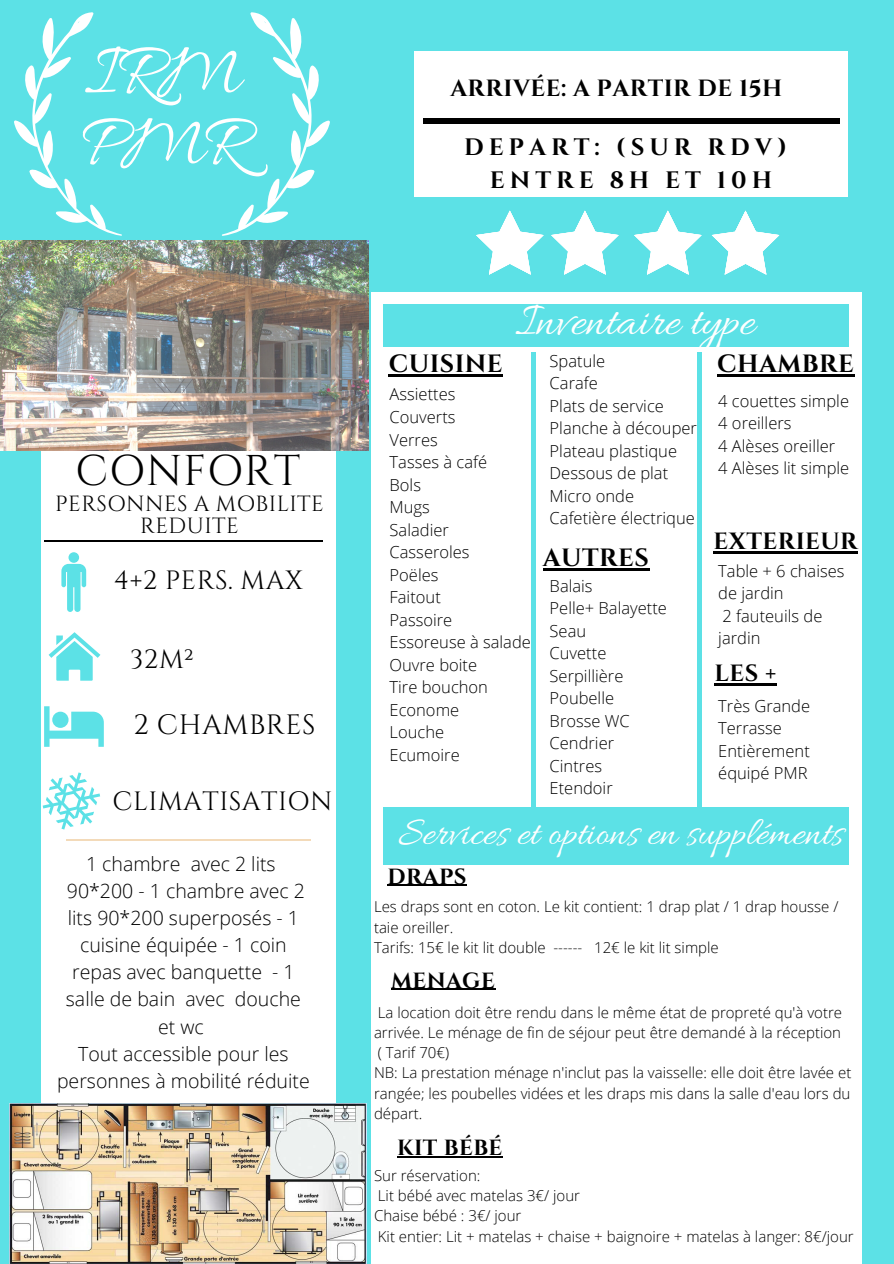
<style>
.page{position:relative;width:894px;height:1264px;background:#fff}
.page>*{position:absolute;margin:0;border:0;box-sizing:border-box;transform-origin:0 0}
.t1{font:75px "Allura";color:#fff}
.t2{font:48.15px "Allura";color:#fff}
.t3{font:42.9px "Cinzel";letter-spacing:.02em;color:#000}
.t4{font:40.65px "Allura";color:#fff}
.t5{font:27.9px "Cinzel";letter-spacing:.02em;color:#000}
.t6{font:26.4px "Cinzel";letter-spacing:.02em;color:#000}
.t7{font:700 24.9px "Cinzel";letter-spacing:.02em;color:#000}
.t8{font:700 23.7px "Cinzel";letter-spacing:.21em;color:#000}
.t9{font:700 23.4px "Cinzel";letter-spacing:.02em;color:#000}
.t10{font:21.9px/21.5px "Cinzel";letter-spacing:.02em;color:#000;text-align:center}
.t11{font:700 21.9px "Cinzel";letter-spacing:.02em;color:#000}
.t12{font:300 19.5px/27px "Open Sans";color:#000;text-align:center}
.t13{font:300 16.5px/22.5px "Open Sans";color:#000}
.t14{font:300 15px/20.2px "Open Sans";color:#000;text-align:justify}
</style>
<div class="page">
<div style="left:0;top:0;width:893px;height:1263px;background:#5ce1e6"></div>
<div style="left:371px;top:292px;width:490px;height:971px;background:#fff"></div>
<div style="left:41px;top:292px;width:294px;height:971px;background:#fff"></div>
<div style="left:414px;top:51px;width:433px;height:145px;background:#fff"></div>
<svg style="left:14px;top:12px;width:108px;height:224px"></svg>
<svg style="left:222px;top:12px;width:108px;height:224px"></svg>
<div style="left:422px;top:119px;width:417px;height:5px;background:#000"></div>
<hr style="left:45px;top:540px;width:278px;height:1px;background:#000">
<div style="left:68px;top:552px;width:11px;height:11px;background:#5ce1e6;border-radius:50%"></div>
<svg style="left:61px;top:564px;width:25px;height:48px"></svg>
<svg style="left:49px;top:632px;width:51px;height:48px"></svg>
<svg style="left:44px;top:706px;width:60px;height:40px"></svg>
<svg style="left:43px;top:772px;width:57px;height:57px"></svg>
<hr style="left:66px;top:839px;width:244px;height:1px;background:#f3dab9">
<div style="left:383px;top:304px;width:465px;height:43px;background:#5ce1e6"></div>
<hr style="left:388px;top:374px;width:115px;height:2px;background:#000">
<hr style="left:531px;top:352px;width:4px;height:477px;background:#5ce1e6">
<hr style="left:697px;top:352px;width:4px;height:477px;background:#5ce1e6">
<div style="left:383px;top:807px;width:465px;height:58px;background:#5ce1e6"></div>
<svg style="left:476px;top:211px;width:67px;height:64px"></svg>
<svg style="left:551px;top:211px;width:67px;height:64px"></svg>
<svg style="left:634px;top:211px;width:67px;height:64px"></svg>
<svg style="left:711px;top:211px;width:68px;height:64px"></svg>
<img style="left:9px;top:1103px;width:357px;height:160px">
<img style="left:0;top:240px;width:368px;height:211px">
<hr style="left:542px;top:568px;width:107px;height:2px;background:#000">
<hr style="left:717px;top:374px;width:137px;height:2px;background:#000">
<hr style="left:713px;top:551px;width:144px;height:2px;background:#000">
<hr style="left:387px;top:884px;width:80px;height:1px;background:#000">
<hr style="left:391px;top:988px;width:104px;height:1px;background:#000">
<hr style="left:397px;top:1156px;width:105px;height:1px;background:#000">
<hr style="left:714px;top:683px;width:62px;height:2px;background:#000">
<p class="t1" style="left:84px;top:31px;width:156px">IRM</p>
<p class="t1" style="left:80px;top:102px;width:165px">PMR</p>
<p class="t9" style="left:450px;top:73px;width:333px">ARRIVÉE: A PARTIR DE 15H</p>
<p class="t8" style="left:464px;top:132px;width:324px">DEPART: (SUR RDV)</p>
<p class="t8" style="left:489px;top:165px;width:284px">ENTRE 8H ET 10H</p>
<p class="t3" style="left:76px;top:443px;width:226px">CONFORT</p>
<p class="t10" style="left:55px;top:494px;width:270px">PERSONNES A MOBILITE<br>REDUITE</p>
<p class="t6" style="left:114px;top:563px;width:190px">4+2 PERS. MAX</p>
<p class="t6" style="left:130px;top:642px;width:65px">32M²</p>
<p class="t5" style="left:133px;top:707px;width:183px">2 CHAMBRES</p>
<p class="t6" style="left:113px;top:784px;width:221px">CLIMATISATION</p>
<p class="t12" style="left:66px;top:850px;width:240px">1 chambre avec 2 lits<br>90*200 - 1 chambre avec 2 lits 90*200 superposés - 1 cuisine équipée - 1 coin repas avec banquette - 1 salle de bain avec douche et wc</p>
<p class="t12" style="left:57px;top:1039px;width:254px">Tout accessible pour les personnes à mobilité réduite</p>
<p class="t2" style="left:515px;top:295px;width:241px">Inventaire type</p>
<p class="t7" style="left:388px;top:348px;width:115px">CUISINE</p>
<p class="t13" style="left:389px;top:383px;width:67px">Assiettes</p>
<p class="t13" style="left:389px;top:405px;width:67px">Couverts</p>
<p class="t13" style="left:389px;top:428px;width:50px">Verres</p>
<p class="t13" style="left:389px;top:450px;width:99px">Tasses à café</p>
<p class="t13" style="left:389px;top:473px;width:33px">Bols</p>
<p class="t13" style="left:389px;top:495px;width:42px">Mugs</p>
<p class="t13" style="left:389px;top:518px;width:61px">Saladier</p>
<p class="t13" style="left:389px;top:540px;width:81px">Casseroles</p>
<p class="t13" style="left:389px;top:563px;width:50px">Poëles</p>
<p class="t13" style="left:389px;top:585px;width:53px">Faitout</p>
<p class="t13" style="left:389px;top:608px;width:64px">Passoire</p>
<p class="t13" style="left:389px;top:630px;width:143px">Essoreuse à salade</p>
<p class="t13" style="left:389px;top:653px;width:89px">Ouvre boite</p>
<p class="t13" style="left:389px;top:675px;width:100px">Tire bouchon</p>
<p class="t13" style="left:389px;top:698px;width:71px">Econome</p>
<p class="t13" style="left:389px;top:720px;width:56px">Louche</p>
<p class="t13" style="left:389px;top:743px;width:72px">Ecumoire</p>
<p class="t13" style="left:549px;top:349px;width:57px">Spatule</p>
<p class="t13" style="left:549px;top:371px;width:50px">Carafe</p>
<p class="t13" style="left:549px;top:394px;width:116px">Plats de service</p>
<p class="t13" style="left:549px;top:416px;width:149px">Planche à découper</p>
<p class="t13" style="left:549px;top:439px;width:129px">Plateau plastique</p>
<p class="t13" style="left:549px;top:462px;width:120px">Dessous de plat</p>
<p class="t13" style="left:549px;top:484px;width:86px">Micro onde</p>
<p class="t13" style="left:549px;top:507px;width:147px">Cafetière électrique</p>
<p class="t7" style="left:542px;top:542px;width:108px">AUTRES</p>
<p class="t13" style="left:549px;top:574px;width:44px">Balais</p>
<p class="t13" style="left:549px;top:596px;width:119px">Pelle+ Balayette</p>
<p class="t13" style="left:549px;top:619px;width:38px">Seau</p>
<p class="t13" style="left:549px;top:641px;width:58px">Cuvette</p>
<p class="t13" style="left:549px;top:664px;width:75px">Serpillière</p>
<p class="t13" style="left:549px;top:686px;width:66px">Poubelle</p>
<p class="t13" style="left:549px;top:709px;width:82px">Brosse WC</p>
<p class="t13" style="left:549px;top:731px;width:66px">Cendrier</p>
<p class="t13" style="left:549px;top:754px;width:54px">Cintres</p>
<p class="t13" style="left:549px;top:776px;width:65px">Etendoir</p>
<p class="t7" style="left:717px;top:348px;width:138px">CHAMBRE</p>
<p class="t13" style="left:718px;top:389px;width:132px">4 couettes simple</p>
<p class="t13" style="left:718px;top:411px;width:75px">4 oreillers</p>
<p class="t13" style="left:718px;top:434px;width:118px">4 Alèses oreiller</p>
<p class="t13" style="left:718px;top:456px;width:132px">4 Alèses lit simple</p>
<p class="t9" style="left:713px;top:526px;width:145px">EXTERIEUR</p>
<p class="t13" style="left:718px;top:559px;width:128px">Table + 6 chaises de jardin</p>
<p class="t13" style="left:718px;top:604px;width:106px">2 fauteuils de jardin</p>
<p class="t9" style="left:714px;top:658px;width:63px">LES +</p>
<p class="t13" style="left:718px;top:694px;width:93px">Très Grande<br>Terrasse</p>
<p class="t13" style="left:718px;top:739px;width:93px">Entièrement équipé PMR</p>
<p class="t4" style="left:398px;top:810px;width:446px">Services et options en suppléments</p>
<p class="t11" style="left:387px;top:862px;width:80px">DRAPS</p>
<p class="t14" style="left:374px;top:896px;width:466px">Les draps sont en coton. Le kit contient: 1 drap plat / 1 drap housse / taie oreiller.</p>
<p class="t14" style="left:374px;top:937px;width:346px">Tarifs: 15€ le kit lit double ------ 12€ le kit lit simple</p>
<p class="t11" style="left:391px;top:966px;width:105px">MENAGE</p>
<p class="t14" style="left:374px;top:1001px;width:469px">La location doit être rendu dans le même état de propreté qu'à votre arrivée. Le ménage de fin de séjour peut être demandé à la réception ( Tarif 70€)</p>
<p class="t14" style="left:374px;top:1062px;width:478px">NB: La prestation ménage n'inclut pas la vaisselle: elle doit être lavée et rangée; les poubelles vidées et les draps mis dans la salle d'eau lors du départ.</p>
<p class="t11" style="left:397px;top:1133px;width:107px">KIT BÉBÉ</p>
<p class="t14" style="left:374px;top:1164px;width:108px">Sur réservation:</p>
<p class="t14" style="left:378px;top:1185px;width:204px">Lit bébé avec matelas 3€/ jour</p>
<p class="t14" style="left:374px;top:1205px;width:149px">Chaise bébé : 3€/ jour</p>
<p class="t14" style="left:378px;top:1225px;width:477px">Kit entier: Lit + matelas + chaise + baignoire + matelas à langer: 8€/jour</p>
</div>
